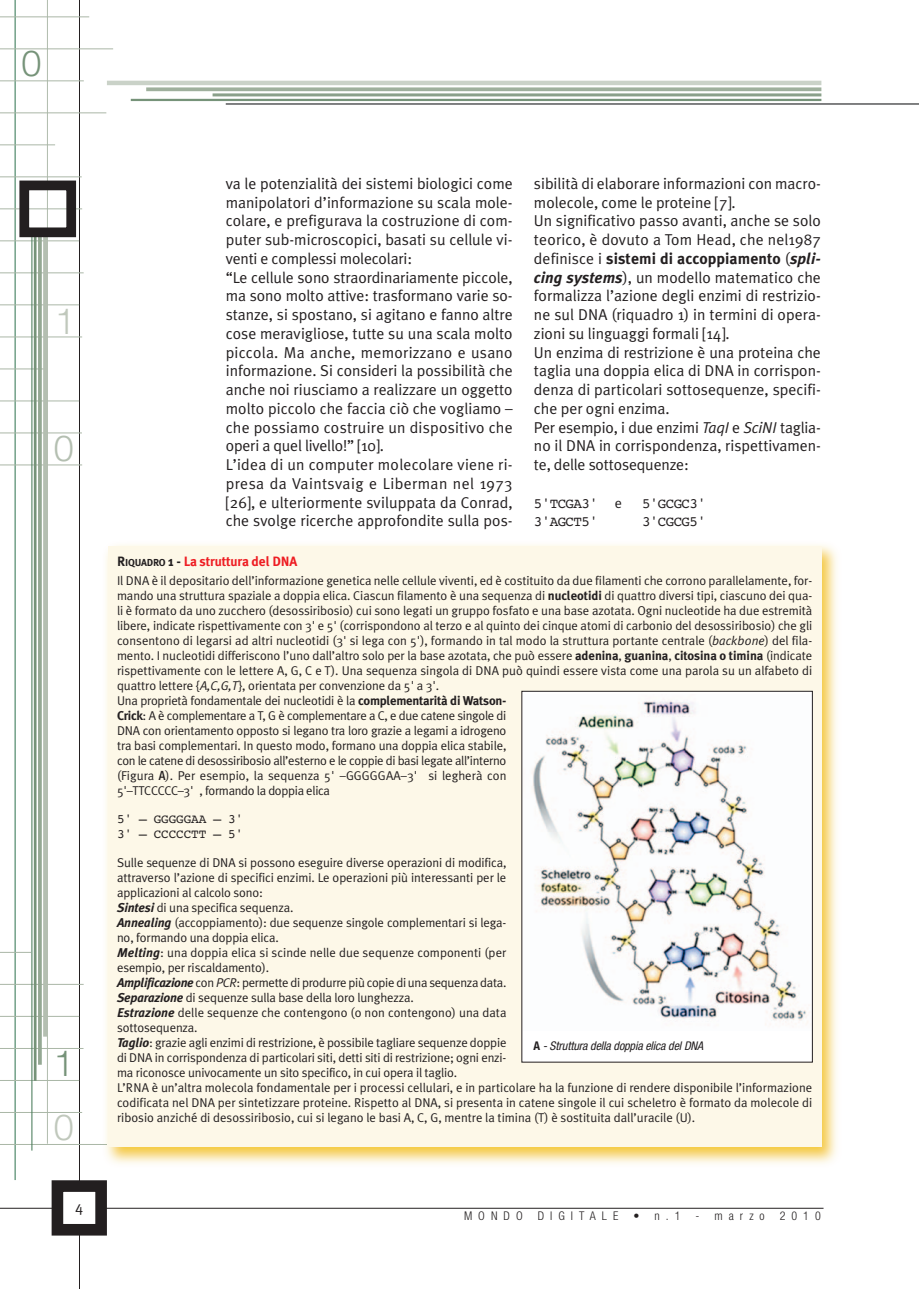
<style>
.page{position:relative;width:919px;height:1289px;background:#fff}
.page>*{position:absolute;margin:0;border:0;box-sizing:border-box;transform-origin:0 0}
.t1{font:300 36px "Helvetica Neue";color:#c0c8bc}
.t2{font:300 36px "Helvetica Neue";color:#769379}
.t3{font:300 36px "Helvetica Neue";color:#b4bfb1}
.t4{font:15.75px/18.8px "Meta Plus Normal";color:#231f20}
.t5{font:700 15.75px "Meta Plus";letter-spacing:.005em;color:#231f20}
.t6{font:15px "Meta Plus Normal";color:#231f20}
.t7{font:14.25px "Courier";letter-spacing:-.045em;color:#231f20}
.t8{font:700 13.5px "Meta Plus";letter-spacing:-.01em;color:#ee1d23}
.t9{font:12.75px/15px "Meta Plus Normal";letter-spacing:-.005em;color:#231f20}
.t10{font:12.75px/15px "Courier";letter-spacing:-.01em;color:#231f20}
.t11{font:italic condensed 12px "Helvetica Neue";letter-spacing:-.01em;color:#231f20}
.t12{font:300 condensed 12px "Helvetica Neue";letter-spacing:.505em;color:#231f20}
.s1{font-family:"Meta Plus Normal";font-weight:400}
.s2{font-style:italic}
.s3{font-family:"Meta Plus";font-weight:700;font-style:italic}
.s4{font-family:"Meta Plus Normal"}
.s5{color:#231f20}
.s6{font-size:10.2px;color:#231f20}
.s7{font-family:"Meta Plus";font-weight:700}
.s8{font-family:"Helvetica Neue";font-weight:500;font-stretch:condensed}
.s9{font-weight:700;font-style:normal}
</style>
<div class="page">
<hr style="left:47px;top:0;width:1px;height:1143px;background:#b4bfb1">
<hr style="left:0;top:1207px;width:823px;height:1px;background:#231f20">
<hr style="left:107px;top:81px;width:714px;height:4px;background:#cad2c8">
<svg style="left:146px;top:87px;width:675px;height:4px;background:#a9b8a7"></svg>
<hr style="left:131px;top:99px;width:690px;height:2px;background:#769379">
<hr style="left:15px;top:0;width:1px;height:1179px;background:#2c724d">
<hr style="left:79px;top:0;width:1px;height:1288px;background:#231f20">
<hr style="left:0;top:17px;width:89px;height:1px;background:#aab7a7">
<hr style="left:0;top:48px;width:113px;height:1px;background:#aab7a7">
<hr style="left:0;top:80px;width:84px;height:1px;background:#aab7a7">
<hr style="left:0;top:112px;width:106px;height:1px;background:#aab7a7">
<hr style="left:0;top:144px;width:55px;height:1px;background:#aab7a7">
<hr style="left:0;top:176px;width:82px;height:1px;background:#aab7a7">
<hr style="left:0;top:208px;width:82px;height:1px;background:#aab7a7">
<hr style="left:0;top:240px;width:79px;height:1px;background:#aab7a7">
<hr style="left:0;top:272px;width:84px;height:1px;background:#aab7a7">
<hr style="left:0;top:304px;width:79px;height:1px;background:#aab7a7">
<hr style="left:0;top:336px;width:82px;height:1px;background:#aab7a7">
<hr style="left:0;top:368px;width:44px;height:1px;background:#aab7a7">
<hr style="left:0;top:400px;width:79px;height:1px;background:#aab7a7">
<hr style="left:0;top:432px;width:82px;height:1px;background:#aab7a7">
<hr style="left:0;top:464px;width:82px;height:1px;background:#aab7a7">
<hr style="left:0;top:952px;width:31px;height:1px;background:#aab7a7">
<hr style="left:0;top:984px;width:84px;height:1px;background:#aab7a7">
<hr style="left:0;top:1015px;width:79px;height:1px;background:#aab7a7">
<hr style="left:0;top:1048px;width:83px;height:1px;background:#aab7a7">
<hr style="left:0;top:1080px;width:79px;height:1px;background:#aab7a7">
<hr style="left:0;top:1112px;width:82px;height:1px;background:#aab7a7">
<hr style="left:0;top:1144px;width:107px;height:1px;background:#aab7a7">
<svg style="left:38px;top:237px;width:4px;height:827px;background:#99ac99"></svg>
<hr style="left:34px;top:232px;width:3px;height:848px;background:#769379">
<hr style="left:31px;top:235px;width:1px;height:915px;background:#497c5a">
<div style="left:57px;top:1185px;width:44px;height:44px;background:#fff"></div>
<div style="left:52px;top:1180px;width:55px;height:55px;border:12px solid #231f20"></div>
<hr style="left:226px;top:103px;width:692px;height:2px;background:#57585a">
<div style="left:43px;top:232px;width:5px;height:804px;background:#b4bfb1"></div>
<hr style="left:212px;top:93px;width:609px;height:3px;background:#8aa08a">
<div style="left:19px;top:180px;width:57px;height:57px;border:10px solid #231f20"></div>
<img style="left:106px;top:545px;width:731px;height:619px">
<div style="left:108px;top:546px;width:713px;height:600px;background:#fdf8e8"></div>
<div style="left:522px;top:691px;width:290px;height:371px;background:#fff"></div>
<img style="left:532px;top:700px;width:278px;height:325px">
<h1 class="t2" style="left:21px;top:51px;width:22px">0</h1>
<h1 class="t1" style="left:55px;top:308px;width:22px">1</h1>
<h1 class="t3" style="left:54px;top:435px;width:22px">0</h1>
<h1 class="t2" style="left:54px;top:1049px;width:22px">1</h1>
<h1 class="t1" style="left:54px;top:1113px;width:22px">0</h1>
<p class="t6" style="left:75px;top:1198px;width:10px">4</p>
<p class="t4" style="left:226px;top:174px;width:288px">va le potenzialità dei sistemi biologici come manipolatori d’informazione su scala mole&shy;colare, e prefigurava la costruzione di com&shy;puter sub-microscopici, basati su cellule vi&shy;venti e complessi molecolari:<br>“Le cellule sono straordinariamente piccole, ma sono molto attive: trasformano varie so&shy;stanze, si spostano, si agitano e fanno altre cose meravigliose, tutte su una scala molto piccola. Ma anche, memorizzano e usano informazione. Si consideri la possibilità che anche noi riusciamo a realizzare un oggetto molto piccolo che faccia ciò che vogliamo – che possiamo costruire un dispositivo che operi a quel livello!” [10].<br>L’idea di un computer molecolare viene ri&shy;presa da Vaintsvaig e Liberman nel 1973 [26], e ulteriormente sviluppata da Conrad, che svolge ricerche approfondite sulla pos-</p>
<p class="t4" style="left:534px;top:174px;width:288px">sibilità di elaborare informazioni con macro&shy;molecole, come le proteine [7].<br>Un significativo passo avanti, anche se solo teorico, è dovuto a Tom Head, che nel1987</p>
<p class="t5" style="left:534px;top:249px;width:288px"><span class="s1">definisce i</span> sistemi di accoppiamento <span class="s1">(</span><span class="s2">spli-</span></p>
<p class="t4" style="left:534px;top:268px;width:288px"><span class="s3">cing systems</span>), un modello matematico che formalizza l’azione degli enzimi di restrizio&shy;ne sul DNA (riquadro 1) in termini di opera&shy;zioni su linguaggi formali [14].<br>Un enzima di restrizione è una proteina che taglia una doppia elica di DNA in corrispon&shy;denza di particolari sottosequenze, specifi&shy;che per ogni enzima.<br>Per esempio, i due enzimi <span class="s2">TaqI</span> e <span class="s2">SciNI</span> taglia&shy;no il DNA in corrispondenza, rispettivamen&shy;te, delle sottosequenze:</p>
<p class="t7" style="left:534px;top:494px;width:90px">5'TCGA3' <span class="s4">e</span></p>
<p class="t7" style="left:642px;top:494px;width:65px">5'GCGC3'</p>
<p class="t7" style="left:534px;top:513px;width:65px">3'AGCT5'</p>
<p class="t7" style="left:642px;top:513px;width:65px">3'CGCG5'</p>
<p class="t8" style="left:117px;top:553px;width:182px"><span class="s5">R</span><span class="s6">IQUADRO</span> <span class="s5">1 -</span> La struttura del DNA</p>
<p class="t9" style="left:117px;top:573px;width:696px">Il DNA è il depositario dell’informazione genetica nelle cellule viventi, ed è costituito da due filamenti che corrono parallelamente, for&shy;mando una struttura spaziale a doppia elica. Ciascun filamento è una sequenza di <span class="s7">nucleotidi</span> di quattro diversi tipi, ciascuno dei qua&shy;li è formato da uno zucchero (desossiribosio) cui sono legati un gruppo fosfato e una base azotata. Ogni nucleotide ha due estremità libere, indicate rispettivamente con 3' e 5' (corrispondono al terzo e al quinto dei cinque atomi di carbonio del desossiribosio) che gli consentono di legarsi ad altri nucleotidi (3' si lega con 5'), formando in tal modo la struttura portante centrale (<span class="s2">backbone</span>) del fila&shy;mento. I nucleotidi differiscono l’uno dall’altro solo per la base azotata, che può essere <span class="s7">adenina</span>, <span class="s7">guanina</span>, <span class="s7">citosina o timina</span> (indicate rispettivamente con le lettere A, G, C e T). Una sequenza singola di DNA può quindi essere vista come una parola su un alfabeto di quattro lettere {<span class="s2">A,C,G,T</span>}, orientata per convenzione da 5' a 3'.<br>Una proprietà fondamentale dei nucleotidi è la <span class="s7">complementarità di Watson-<br>Crick</span>: A è complementare a T, G è complementare a C, e due catene singole di<br>DNA con orientamento opposto si legano tra loro grazie a legami a idrogeno<br>tra basi complementari. In questo modo, formano una doppia elica stabile,<br>con le catene di desossiribosio all’esterno e le coppie di basi legate all’interno<br>(Figura <span class="s8">A</span>). Per esempio, la sequenza 5' –GGGGGAA–3' si legherà con<br>5'–TTCCCCC–3' , formando la doppia elica</p>
<p class="t10" style="left:117px;top:811px;width:128px">5' – GGGGGAA – 3'<br>3' – CCCCCTT – 5'</p>
<p class="t9" style="left:117px;top:855px;width:696px">Sulle sequenze di DNA si possono eseguire diverse operazioni di modifica,<br>attraverso l’azione di specifici enzimi. Le operazioni più interessanti per le<br>applicazioni al calcolo sono:<br><span class="s3">Sintesi</span> di una specifica sequenza.<br><span class="s3">Annealing</span> (accoppiamento): due sequenze singole complementari si lega-<br>no, formando una doppia elica.<br><span class="s3">Melting</span>: una doppia elica si scinde nelle due sequenze componenti (per<br>esempio, per riscaldamento).<br><span class="s3">Amplificazione</span> con <span class="s2">PCR</span>: permette di produrre più copie di una sequenza data.<br><span class="s3">Separazione</span> di sequenze sulla base della loro lunghezza.<br><span class="s3">Estrazione</span> delle sequenze che contengono (o non contengono) una data<br>sottosequenza.<br><span class="s3">Taglio</span>: grazie agli enzimi di restrizione, è possibile tagliare sequenze doppie<br>di DNA in corrispondenza di particolari siti, detti siti di restrizione; ogni enzi-<br>ma riconosce univocamente un sito specifico, in cui opera il taglio.<br>L’RNA è un’altra molecola fondamentale per i processi cellulari, e in particolare ha la funzione di rendere disponibile l’informazione codificata nel DNA per sintetizzare proteine. Rispetto al DNA, si presenta in catene singole il cui scheletro è formato da molecole di ribosio anziché di desossiribosio, cui si legano le basi A, C, G, mentre la timina (T) è sostituita dall’uracile (U).</p>
<p class="t11" style="left:533px;top:1041px;width:171px"><span class="s9">A</span> - Struttura della doppia elica del DNA</p>
<p class="t12" style="left:464px;top:1211px;width:358px">MONDO DIGITALE • n.1 - marzo 2010</p>
</div>
